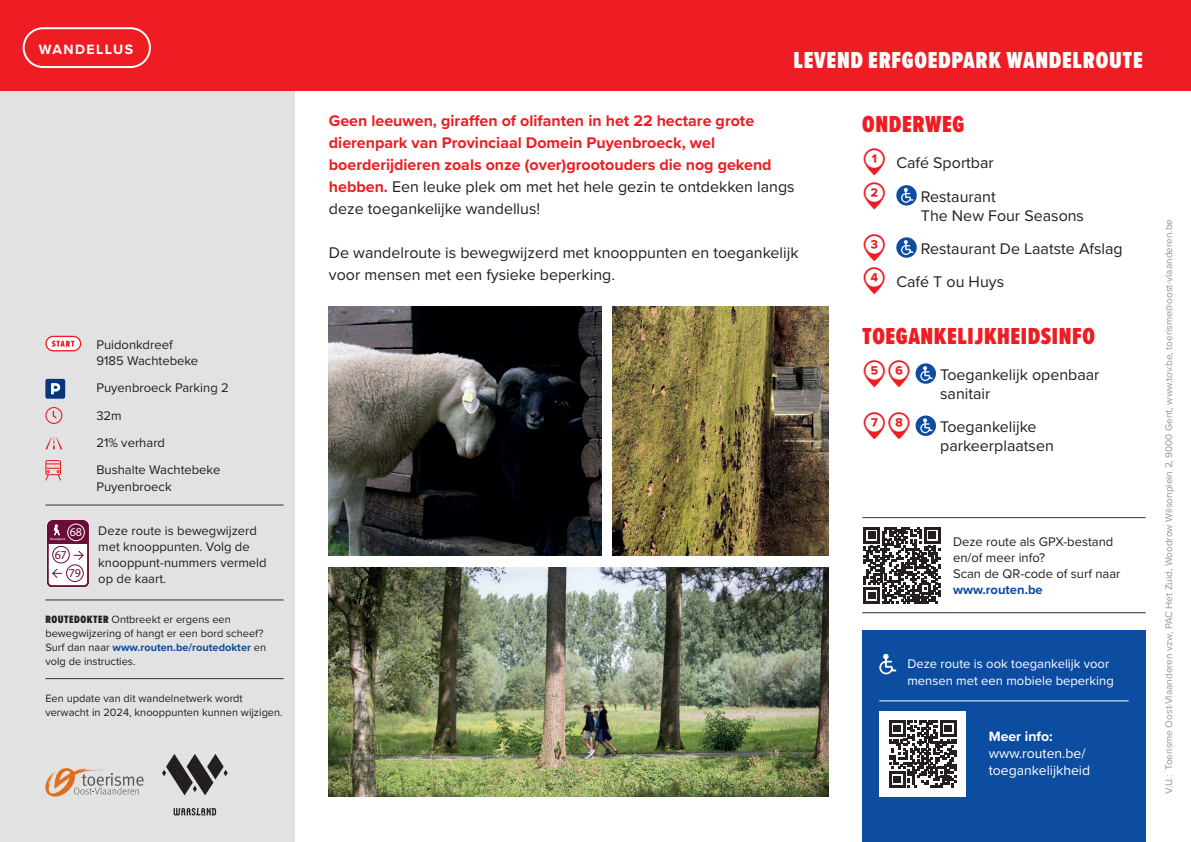
<style>
.page{position:relative;width:1191px;height:842px;background:#fff}
.page>*{position:absolute;margin:0;border:0;box-sizing:border-box;transform-origin:0 0}
.LUS_onderwegtitel_wa{font:900 24px "Proxima Nova Ex Cn";letter-spacing:.025em;color:#ee1d23}
.LUS_titel_klein{font:900 24px "Proxima Nova Ex Cn";letter-spacing:.03em;color:#fff}
.LUS_tekstje_wandelen{font:700 16px/22px "Proxima Nova";color:#ee1d23}
.LUS_tekstje_wandelen-2{font:16px/19px "Proxima Nova";color:#231f20}
.LUS_onderweg-ops_wan{font:16px/19px "Proxima Nova";color:#231f20}
.t1{font:14px/17px "Proxima Nova";color:#fff}
.t2{font:700 14px "Proxima Nova";letter-spacing:.1em;color:#fff}
.LUS_praktisch{font:13px/16px "Proxima Nova";color:#231f20}
.LUS_praktisch-2{font:13px/17px "Proxima Nova";color:#fff}
.t3{font:12px "Myriad Pro";color:#6b0d37}
.t4{font:12px "Myriad Pro";color:#fff}
.t5{font:11px/14px "Proxima Nova";color:#231f20}
.t6{font:10px "Proxima Nova";color:#939598}
.t7{font:600 3.2px "Proxima Nova";color:#fff}
.s1{font-family:"Proxima Nova Ex Cn";font-weight:900}
.s2{font-weight:700;color:#0d4da1}
.s3{font-weight:400;color:#231f20}
.s4{font-family:"Routen poi";font-size:34px;color:#ee1d23}
.s5{font-weight:700}
</style>
<div class="page">
<div style="left:0;top:0;width:295px;height:842px;background:#e2e2e2"></div>
<div style="left:0;top:0;width:1191px;height:91px;background:#ee1d23"></div>
<div style="left:896px;top:185px;width:20px;height:21px;background:#0d4da1;border-radius:50%"></div>
<svg style="left:901px;top:188px;width:12px;height:15px"></svg>
<div style="left:896px;top:237px;width:20px;height:21px;background:#0d4da1;border-radius:50%"></div>
<svg style="left:901px;top:240px;width:12px;height:15px"></svg>
<svg style="left:915px;top:363px;width:21px;height:21px"></svg>
<svg style="left:920px;top:366px;width:12px;height:15px"></svg>
<svg style="left:915px;top:415px;width:21px;height:21px"></svg>
<svg style="left:920px;top:418px;width:12px;height:15px"></svg>
<img style="left:329px;top:567px;width:499px;height:230px">
<img style="left:329px;top:306px;width:272px;height:250px">
<img style="left:612px;top:306px;width:216px;height:250px">
<hr style="left:45px;top:505px;width:238px;height:1px;background:#2f2f31">
<hr style="left:45px;top:600px;width:238px;height:1px;background:#2f2f31">
<hr style="left:45px;top:678px;width:238px;height:1px;background:#2f2f31">
<svg style="left:46px;top:336px;width:35px;height:15px"></svg>
<div style="left:45px;top:336px;width:36px;height:15px;border:1px solid #ee1d23;border-radius:7px"></div>
<svg style="left:52px;top:341px;width:22px;height:6px"></svg>
<svg style="left:45px;top:379px;width:20px;height:20px"></svg>
<svg style="left:45px;top:407px;width:17px;height:17px"></svg>
<svg style="left:45px;top:438px;width:17px;height:11px"></svg>
<svg style="left:45px;top:460px;width:16px;height:20px"></svg>
<svg style="left:46px;top:519px;width:44px;height:69px;background:#bf97a9"></svg>
<hr style="left:862px;top:517px;width:91px;height:1px;background:#2f2f31">
<hr style="left:953px;top:517px;width:192px;height:1px;background:#2f2f31">
<hr style="left:862px;top:612px;width:91px;height:1px;background:#2f2f31">
<hr style="left:953px;top:612px;width:192px;height:1px;background:#2f2f31">
<svg style="left:863px;top:527px;width:77px;height:77px"></svg>
<svg style="left:45px;top:768px;width:99px;height:28px"></svg>
<svg style="left:162px;top:754px;width:66px;height:41px"></svg>
<svg style="left:174px;top:808px;width:42px;height:7px"></svg>
<div style="left:862px;top:631px;width:283px;height:211px;background:#0d4da1"></div>
<hr style="left:879px;top:700px;width:249px;height:1px;background:#fff">
<svg style="left:879px;top:654px;width:17px;height:20px"></svg>
<div style="left:879px;top:711px;width:87px;height:86px;background:#fff"></div>
<svg style="left:889px;top:720px;width:67px;height:67px"></svg>
<div style="left:23px;top:27px;width:128px;height:41px;border:2px solid #fff;border-radius:19px"></div>
<p class="t2" style="left:39px;top:39px;width:96px">WANDELLUS</p>
<p class="LUS_praktisch" style="left:96px;top:336px;width:103px">Puidonkdreef<br>9185 Wachtebeke</p>
<p class="LUS_praktisch" style="left:96px;top:379px;width:134px">Puyenbroeck Parking 2</p>
<p class="LUS_praktisch" style="left:96px;top:407px;width:27px">32m</p>
<p class="LUS_praktisch" style="left:96px;top:434px;width:70px">21% verhard</p>
<p class="LUS_praktisch" style="left:96px;top:461px;width:125px;line-height:17px">Bushalte Wachtebeke<br>Puyenbroeck</p>
<p class="LUS_praktisch" style="left:98px;top:522px;width:170px">Deze route is bewegwijzerd met knooppunten. Volg de knooppunt-nummers vermeld op de kaart.</p>
<p class="t5" style="left:45px;top:612px;width:222px"><span class="s1">ROUTEDOKTER</span> Ontbreekt er ergens een bewegwijzering of hangt er een bord scheef?<br>Surf dan naar <span class="s2">www.routen.be/routedokter</span> en volg de instructies.</p>
<p class="t5" style="left:45px;top:690px;width:239px">Een update van dit wandelnetwerk wordt verwacht in 2024, knooppunten kunnen wijzigen.</p>
<p class="t4" style="left:70px;top:525px;width:14px">68</p>
<p class="t7" style="left:50px;top:536px;width:17px">Knooppunt</p>
<p class="t3" style="left:55px;top:547px;width:13px">67</p>
<p class="t3" style="left:69px;top:566px;width:13px">79</p>
<p class="LUS_titel_klein" style="left:793px;top:43px;width:351px">LEVEND ERFGOEDPARK WANDELROUTE</p>
<p class="LUS_tekstje_wandelen" style="left:329px;top:109px;width:467px">Geen leeuwen, giraffen of olifanten in het 22 hectare grote dierenpark van Provinciaal Domein Puyenbroeck, wel boerderijdieren zoals onze (over)grootouders die nog gekend hebben. <span class="s3">Een leuke plek om met het hele gezin te ontdekken langs deze toegankelijke wandellus!</span></p>
<p class="LUS_tekstje_wandelen-2" style="left:329px;top:241px;width:471px;line-height:22px">De wandelroute is bewegwijzerd met knooppunten en toegankelijk voor mensen met een fysieke beperking.</p>
<p class="LUS_onderwegtitel_wa" style="left:862px;top:107px;width:104px">ONDERWEG</p>
<p class="LUS_tekstje_wandelen-2" style="left:862px;top:153px;width:133px"><span class="s4">A</span> Café Sportbar</p>
<p class="LUS_tekstje_wandelen-2" style="left:921px;top:186px;width:165px;text-indent:-59px"><span class="s4">B</span> Restaurant<br>The New Four Seasons</p>
<p class="LUS_tekstje_wandelen-2" style="left:862px;top:238px;width:262px"><span class="s4">C</span> Restaurant De Laatste Afslag</p>
<p class="LUS_tekstje_wandelen-2" style="left:862px;top:271px;width:143px"><span class="s4">D</span> Café T ou Huys</p>
<p class="LUS_onderwegtitel_wa" style="left:862px;top:318px;width:234px">TOEGANKELIJKHEIDSINFO</p>
<p class="LUS_onderweg-ops_wan" style="left:940px;top:364px;width:161px;text-indent:-78px"><span class="s4">EF</span> Toegankelijk openbaar sanitair</p>
<p class="LUS_onderweg-ops_wan" style="left:940px;top:416px;width:115px;text-indent:-78px"><span class="s4">GH</span> Toegankelijke parkeerplaatsen</p>
<p class="LUS_praktisch" style="left:953px;top:533px;width:169px">Deze route als GPX-bestand en/of meer info?<br>Scan de QR-code of surf naar <span class="s2">www.routen.be</span></p>
<p class="LUS_praktisch-2" style="left:907px;top:655px;width:208px">Deze route is ook toegankelijk voor mensen met een mobiele beperking</p>
<p class="t1" style="left:988px;top:727px;width:103px"><span class="s5">Meer info: </span>www.routen.be/ toegankelijkheid</p>
<p class="t6" style="left:1161px;top:794px;width:577px;rotate:-90deg">V.U.: Toerisme Oost-Vlaanderen vzw, PAC Het Zuid, Woodrow Wilsonplein 2, 9000 Gent, www.tov.be, toerisme@oost-vlaanderen.be</p>
</div>
